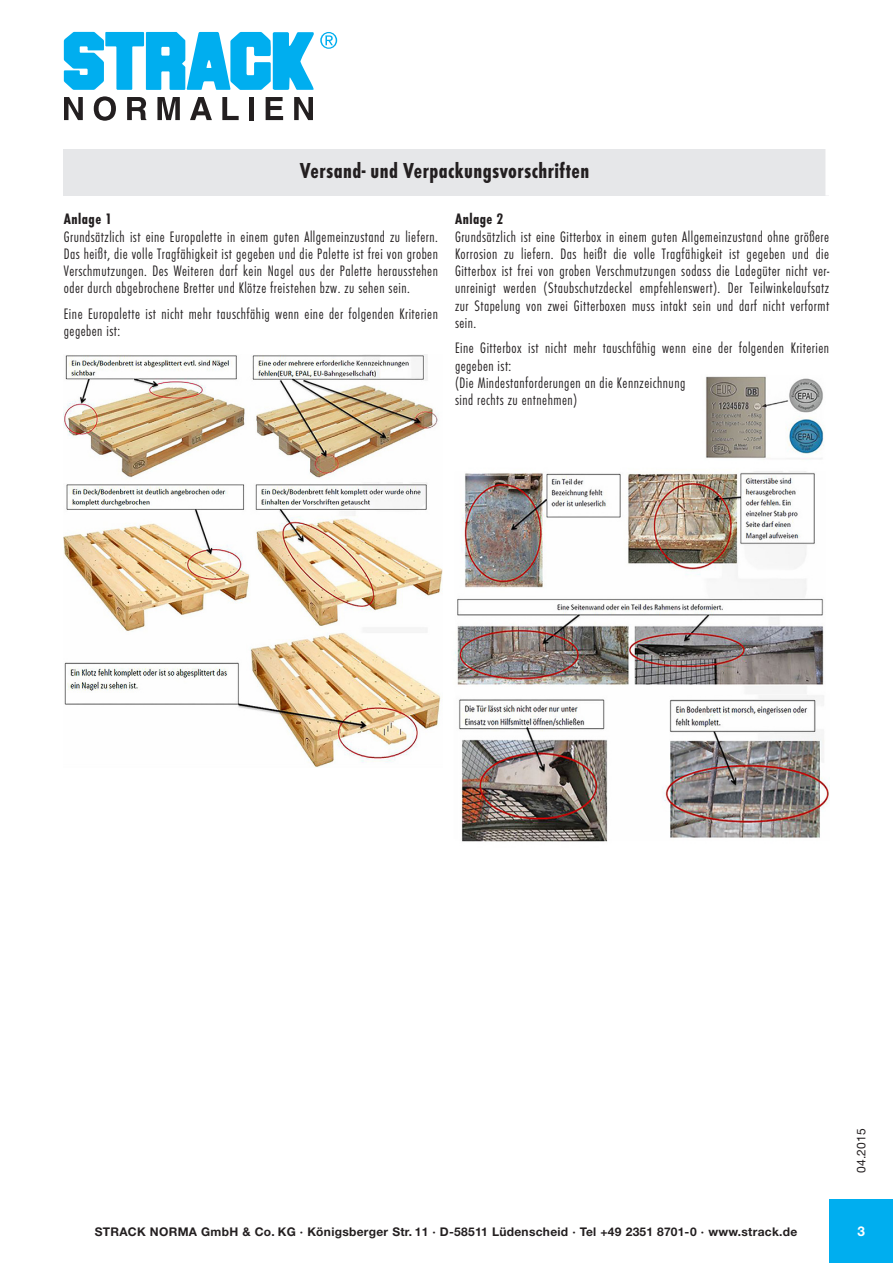
<style>
.page{position:relative;width:893px;height:1263px;background:#fff}
.page>*{position:absolute;margin:0;border:0;box-sizing:border-box;transform-origin:0 0}
.t1{font:22.5px "Futura T Bol Con";letter-spacing:.02em;color:#231f20}
.HauptŸber{font:15.75px/17.2px "Futura T Lig Con";letter-spacing:.03em;color:#231f20;text-align:justify}
.HauptŸber-2{font:15.75px "Futura T Bol Con";letter-spacing:.03em;color:#231f20}
.t2{font:700 13.5px "Helvetica Neue LT Std";color:#fff}
.t3{font:700 12px "Helvetica Neue LT Std";letter-spacing:.025em;color:#231f20}
.t4{font:12px "Helvetica Neue LT Std";letter-spacing:.03em;color:#231f20}
</style>
<div class="page">
<svg style="left:64px;top:97px;width:19px;height:23px"></svg>
<svg style="left:94px;top:96px;width:22px;height:25px"></svg>
<svg style="left:127px;top:97px;width:19px;height:23px"></svg>
<svg style="left:157px;top:97px;width:23px;height:23px"></svg>
<svg style="left:190px;top:97px;width:22px;height:23px"></svg>
<svg style="left:222px;top:97px;width:17px;height:23px"></svg>
<div style="left:249px;top:97px;width:5px;height:23px;background:#231f20"></div>
<svg style="left:266px;top:97px;width:17px;height:23px"></svg>
<svg style="left:294px;top:97px;width:19px;height:23px"></svg>
<svg style="left:64px;top:32px;width:273px;height:58px"></svg>
<div style="left:829px;top:1199px;width:64px;height:64px;background:#00aeef"></div>
<div style="left:64px;top:149px;width:765px;height:47px;background:#e6e7e9"></div>
<div style="left:825px;top:149px;width:8px;height:47px;background:#fff"></div>
<img style="left:64px;top:354px;width:378px;height:413px">
<img style="left:455px;top:376px;width:374px;height:466px">
<p class="t1" style="left:300px;top:157px;width:291px">Versand- und Verpackungsvorschriften</p>
<p class="HauptŸber-2" style="left:64px;top:210px;width:50px">Anlage 1</p>
<p class="HauptŸber" style="left:64px;top:228px;width:376px">Grundsätzlich ist eine Europalette in einem guten Allgemeinzustand zu liefern.<br>Das heißt, die volle Tragfähigkeit ist gegeben und die Palette ist frei von groben Verschmutzungen. Des Weiteren darf kein Nagel aus der Palette herausstehen oder durch abgebrochene Bretter und Klötze freistehen bzw. zu sehen sein.</p>
<p class="HauptŸber" style="left:64px;top:305px;width:376px">Eine Europalette ist nicht mehr tauschfähig wenn eine der folgenden Kriterien gegeben ist:</p>
<p class="HauptŸber-2" style="left:455px;top:210px;width:50px">Anlage 2</p>
<p class="HauptŸber" style="left:455px;top:228px;width:376px">Grundsätzlich ist eine Gitterbox in einem guten Allgemeinzustand ohne größere Korrosion zu liefern. Das heißt die volle Tragfähigkeit ist gegeben und die Gitterbox ist frei von groben Verschmutzungen sodass die Ladegüter nicht ver&shy;unreinigt werden (Staubschutzdeckel empfehlenswert). Der Teilwinkelaufsatz zur Stapelung von zwei Gitterboxen muss intakt sein und darf nicht verformt sein.</p>
<p class="HauptŸber" style="left:455px;top:340px;width:376px">Eine Gitterbox ist nicht mehr tauschfähig wenn eine der folgenden Kriterien gegeben ist:</p>
<p class="HauptŸber" style="left:455px;top:374px;width:232px">(Die Mindestanforderungen an die Kennzeichnung</p>
<p class="HauptŸber" style="left:455px;top:392px;width:124px">sind rechts zu entnehmen)</p>
<p class="t4" style="left:854px;top:1173px;width:47px;rotate:-90deg">04.2015</p>
<p class="t3" style="left:95px;top:1224px;width:704px">STRACK NORMA GmbH &amp; Co. KG · Königsberger Str. 11 · D-58511 Lüdenscheid · Tel +49 2351 8701-0 · www.strack.de</p>
<p class="t2" style="left:857px;top:1222px;width:9px">3</p>
</div>
